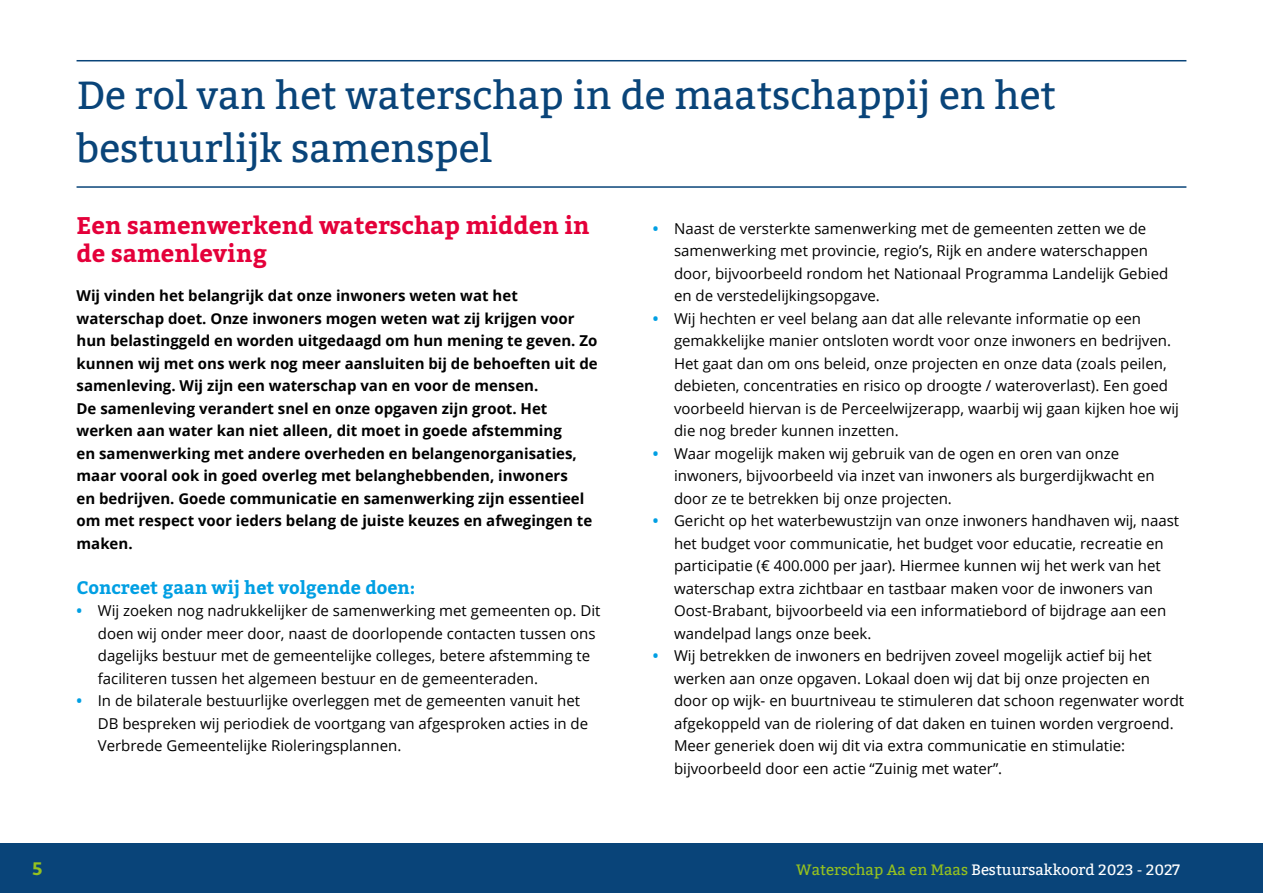
<style>
.page{position:relative;width:1263px;height:893px;background:#fff}
.page>*{position:absolute;margin:0;border:0;box-sizing:border-box;transform-origin:0 0}
.t1{font:39px/52.5px "Bitter";color:#094479}
.t2{font:700 24px/28.5px "Bitter";color:#e4003a}
.t3{font:700 18px "Bitter";color:#009fe3}
.t4{font:700 18px "Bitter";color:#95c11f}
.t5{font:15px/22.5px "Open Sans";color:#000}
.Lead{font:700 15px/22.5px "Open Sans";color:#000}
.t6{font:15px "Bitter";color:#fff}
.s1{font-weight:700;color:#009fe3}
.s2{color:#95c11f}
</style>
<div class="page">
<div style="left:0;top:843px;width:1263px;height:50px;background:#094479"></div>
<hr style="left:77px;top:60px;width:1109px;height:1px;background:#094479">
<hr style="left:77px;top:186px;width:1109px;height:2px;background:#094479">
<h1 class="t1" style="left:77px;top:70px;width:981px">De rol van het waterschap in de maatschappij en het bestuurlijk samenspel</h1>
<h2 class="t2" style="left:77px;top:212px;width:515px">Een samenwerkend waterschap midden in de samenleving</h2>
<p class="Lead" style="left:77px;top:284px;width:523px">Wij vinden het belangrijk dat onze inwoners weten wat het waterschap doet. Onze inwoners mogen weten wat zij krijgen voor hun belastinggeld en worden uitgedaagd om hun mening te geven. Zo kunnen wij met ons werk nog meer aansluiten bij de behoeften uit de samenleving. Wij zijn een waterschap van en voor de mensen.</p>
<p class="Lead" style="left:77px;top:396px;width:517px">De samenleving verandert snel en onze opgaven zijn groot. Het werken aan water kan niet alleen, dit moet in goede afstemming<br>en samenwerking met andere overheden en belangenorganisaties, maar vooral ook in goed overleg met belanghebbenden, inwoners<br>en bedrijven. Goede communicatie en samenwerking zijn essentieel om met respect voor ieders belang de juiste keuzes en afwegingen te maken.</p>
<h3 class="t3" style="left:77px;top:575px;width:340px">Concreet gaan wij het volgende doen:</h3>
<p class="t5" style="left:98px;top:599px;width:504px;text-indent:-21px"><span class="s1">•</span> Wij zoeken nog nadrukkelijker de samenwerking met gemeenten op. Dit doen wij onder meer door, naast de doorlopende contacten tussen ons dagelijks bestuur met de gemeentelijke colleges, betere afstemming te faciliteren tussen het algemeen bestuur en de gemeenteraden.</p>
<p class="t5" style="left:98px;top:689px;width:492px;text-indent:-21px"><span class="s1">•</span> In de bilaterale bestuurlijke overleggen met de gemeenten vanuit het<br>DB bespreken wij periodiek de voortgang van afgesproken acties in de<br>Verbrede Gemeentelijke Rioleringsplannen.</p>
<p class="t5" style="left:674px;top:216px;width:496px;text-indent:-21px"><span class="s1">•</span> Naast de versterkte samenwerking met de gemeenten zetten we de samenwerking met provincie, regio’s, Rijk en andere waterschappen door, bijvoorbeeld rondom het Nationaal Programma Landelijk Gebied en de verstedelijkingsopgave.</p>
<p class="t5" style="left:674px;top:306px;width:507px;text-indent:-21px"><span class="s1">•</span> Wij hechten er veel belang aan dat alle relevante informatie op een gemakkelijke manier ontsloten wordt voor onze inwoners en bedrijven.<br>Het gaat dan om ons beleid, onze projecten en onze data (zoals peilen, debieten, concentraties en risico op droogte / wateroverlast). Een goed voorbeeld hiervan is de Perceelwijzerapp, waarbij wij gaan kijken hoe wij die nog breder kunnen inzetten.</p>
<p class="t5" style="left:674px;top:441px;width:482px;text-indent:-21px"><span class="s1">•</span> Waar mogelijk maken wij gebruik van de ogen en oren van onze inwoners, bijvoorbeeld via inzet van inwoners als burgerdijkwacht en door ze te betrekken bij onze projecten.</p>
<p class="t5" style="left:674px;top:509px;width:507px;text-indent:-21px"><span class="s1">•</span> Gericht op het waterbewustzijn van onze inwoners handhaven wij, naast het budget voor communicatie, het budget voor educatie, recreatie en participatie (€ 400.000 per jaar). Hiermee kunnen wij het werk van het waterschap extra zichtbaar en tastbaar maken voor de inwoners van Oost-Brabant, bijvoorbeeld via een informatiebord of bijdrage aan een wandelpad langs onze beek.</p>
<p class="t5" style="left:674px;top:644px;width:512px;text-indent:-21px"><span class="s1">•</span> Wij betrekken de inwoners en bedrijven zoveel mogelijk actief bij het werken aan onze opgaven. Lokaal doen wij dat bij onze projecten en door op wijk- en buurtniveau te stimuleren dat schoon regenwater wordt afgekoppeld van de riolering of dat daken en tuinen worden vergroend.<br>Meer generiek doen wij dit via extra communicatie en stimulatie: bijvoorbeeld door een actie “Zuinig met water”.</p>
<p class="t4" style="left:33px;top:857px;width:12px">5</p>
<p class="t6" style="left:796px;top:861px;width:385px"><span class="s2">Waterschap Aa en Maas</span> Bestuursakkoord 2023 - 2027</p>
</div>
